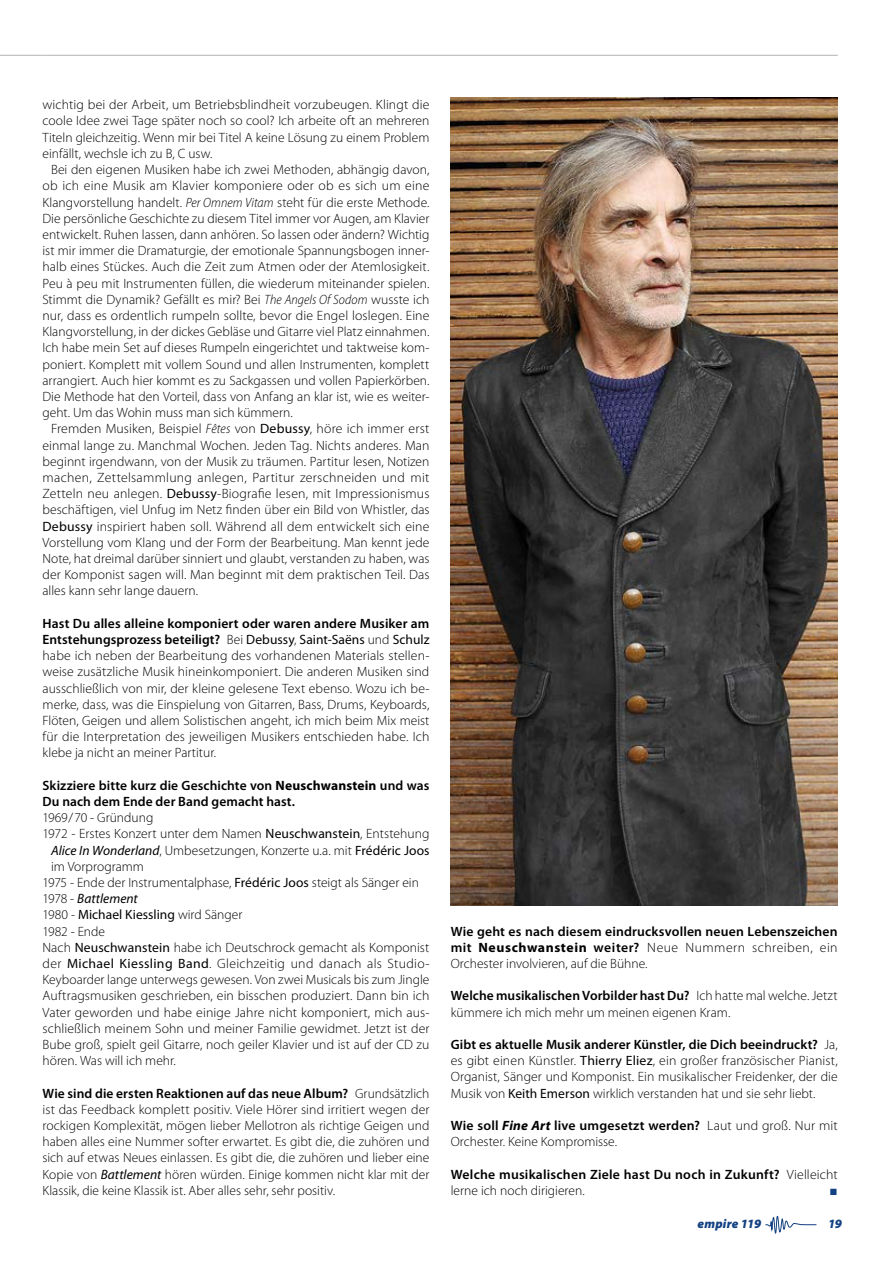
<style>
.page{position:relative;width:893px;height:1263px;background:#fff}
.page>*{position:absolute;margin:0;border:0;box-sizing:border-box;transform-origin:0 0}
.t1{font:300 13.5px/16.2px "Myriad Pro";letter-spacing:.005em;color:#000;text-align:justify}
.t2{font:600 13.5px/16.2px "Myriad Pro";letter-spacing:.01em;color:#000}
.t3{font:13.5px "Myriad Pro";letter-spacing:.005em;color:#000}
.t4{font:italic 13.5px "Myriad Pro";letter-spacing:.005em;color:#000}
.t5{font:700 13.5px "Arial";color:#134182}
.t6{font:italic 900 12.75px "Myriad Pro";letter-spacing:.015em;color:#134182}
.s1{font-style:italic;font-stretch:semi-condensed}
.s2{font-weight:400}
.s3{font-weight:600}
.s4{font-weight:700}
.s5{font-weight:400;font-style:italic}
.s6{font-weight:300;font-style:normal}
.s7{font-weight:300}
.s8{font-weight:700;font-style:italic}
</style>
<div class="page">
<svg style="left:765px;top:1215px;width:52px;height:19px"></svg>
<hr style="left:43px;top:55px;width:795px;height:1px;background:#b1b2b3">
<hr style="left:0;top:55px;width:43px;height:1px;background:#b1b2b3">
<img style="left:451px;top:98px;width:387px;height:808px">
<p class="t1" style="left:43px;top:97px;width:388px">wichtig bei der Arbeit, um Betriebsblindheit vorzubeugen. Klingt die coole Idee zwei Tage später noch so cool? Ich arbeite oft an mehreren Titeln gleichzeitig. Wenn mir bei Titel A keine Lösung zu einem Problem einfällt, wechsle ich zu B, C usw.</p>
<p class="t1" style="left:43px;top:161px;width:388px;text-indent:9px">Bei den eigenen Musiken habe ich zwei Methoden, abhängig davon, ob ich eine Musik am Klavier komponiere oder ob es sich um eine Klangvorstellung handelt. <span class="s1">Per Omnem Vitam</span> steht für die erste Methode.<br>Die persönliche Geschichte zu diesem Titel immer vor Augen, am Klavier entwickelt. Ruhen lassen, dann anhören. So lassen oder ändern? Wichtig ist mir immer die Dramaturgie, der emotionale Spannungsbogen inner&shy;halb eines Stückes. Auch die Zeit zum Atmen oder der Atemlosigkeit.<br>Peu à peu mit Instrumenten füllen, die wiederum miteinander spielen.<br>Stimmt die Dynamik? Gefällt es mir? Bei <span class="s1">The Angels Of Sodom</span> wusste ich nur, dass es ordentlich rumpeln sollte, bevor die Engel loslegen. Eine Klangvorstellung, in der dickes Gebläse und Gitarre viel Platz einnahmen.<br>Ich habe mein Set auf dieses Rumpeln eingerichtet und taktweise kom&shy;poniert. Komplett mit vollem Sound und allen Instrumenten, komplett arrangiert. Auch hier kommt es zu Sackgassen und vollen Papierkörben.<br>Die Methode hat den Vorteil, dass von Anfang an klar ist, wie es weiter&shy;geht. Um das Wohin muss man sich kümmern.</p>
<p class="t1" style="left:43px;top:421px;width:389px;text-indent:9px">Fremden Musiken, Beispiel <span class="s1">Fêtes</span> von <span class="s2">Debussy</span>, höre ich immer erst einmal lange zu. Manchmal Wochen. Jeden Tag. Nichts anderes. Man beginnt irgendwann, von der Musik zu träumen. Partitur lesen, Notizen machen, Zettelsammlung anlegen, Partitur zerschneiden und mit Zetteln neu anlegen. <span class="s2">Debussy</span>-Biografie lesen, mit Impressionismus beschäftigen, viel Unfug im Netz finden über ein Bild von Whistler, das <span class="s2">Debussy</span> inspiriert haben soll. Während all dem entwickelt sich eine Vorstellung vom Klang und der Form der Bearbeitung. Man kennt jede Note, hat dreimal darüber sinniert und glaubt, verstanden zu haben, was der Komponist sagen will. Man beginnt mit dem praktischen Teil. Das alles kann sehr lange dauern.</p>
<p class="t1" style="left:43px;top:615px;width:388px"><span class="s3">Hast Du alles alleine komponiert oder waren andere Musiker am Entstehungsprozess beteiligt?</span> Bei <span class="s2">Debussy</span>, <span class="s2">Saint-Saëns</span> und <span class="s2">Schulz </span>habe ich neben der Bearbeitung des vorhandenen Materials stellen&shy;weise zusätzliche Musik hineinkomponiert. Die anderen Musiken sind ausschließlich von mir, der kleine gelesene Text ebenso. Wozu ich be&shy;merke, dass, was die Einspielung von Gitarren, Bass, Drums, Keyboards, Flöten, Geigen und allem Solistischen angeht, ich mich beim Mix meist für die Interpretation des jeweiligen Musikers entschieden habe. Ich klebe ja nicht an meiner Partitur.</p>
<p class="t2" style="left:43px;top:777px;width:388px">Skizziere bitte kurz die Geschichte von <span class="s4">Neuschwanstein</span> und was<br>Du nach dem Ende der Band gemacht hast.</p>
<p class="t1" style="left:43px;top:809px;width:112px">1969/70 - Gründung</p>
<p class="t1" style="left:43px;top:826px;width:388px">1972 - Erstes Konzert unter dem Namen <span class="s2">Neuschwanstein</span>, Entstehung</p>
<p class="t1" style="left:51px;top:842px;width:380px"><span class="s5">Alice In Wonderland</span>, Umbesetzungen, Konzerte u.a. mit <span class="s2">Frédéric Joos</span></p>
<p class="t1" style="left:51px;top:858px;width:94px">im Vorprogramm</p>
<p class="t1" style="left:43px;top:874px;width:378px">1975 - Ende der Instrumentalphase, <span class="s2">Frédéric Joos</span> steigt als Sänger ein</p>
<p class="t4" style="left:43px;top:890px;width:97px"><span class="s6">1978 -</span> Battlement</p>
<p class="t3" style="left:43px;top:906px;width:201px"><span class="s7">1980 -</span> Michael Kiessling <span class="s7">wird Sänger</span></p>
<p class="t1" style="left:43px;top:923px;width:64px">1982 - Ende</p>
<p class="t1" style="left:43px;top:939px;width:388px">Nach <span class="s2">Neuschwanstein</span> habe ich Deutschrock gemacht als Komponist</p>
<p class="t1" style="left:43px;top:955px;width:388px">der <span class="s2">Michael Kiessling Band</span>. Gleichzeitig und danach als Studio-</p>
<p class="t1" style="left:43px;top:971px;width:388px">Keyboarder lange unterwegs gewesen. Von zwei Musicals bis zum Jingle</p>
<p class="t1" style="left:43px;top:988px;width:388px">Auftragsmusiken geschrieben, ein bisschen produziert. Dann bin ich</p>
<p class="t1" style="left:43px;top:1004px;width:388px">Vater geworden und habe einige Jahre nicht komponiert, mich aus-</p>
<p class="t1" style="left:43px;top:1020px;width:388px">schließlich meinem Sohn und meiner Familie gewidmet. Jetzt ist der</p>
<p class="t1" style="left:43px;top:1036px;width:388px">Bube groß, spielt geil Gitarre, noch geiler Klavier und ist auf der CD zu</p>
<p class="t1" style="left:43px;top:1052px;width:135px">hören. Was will ich mehr.</p>
<p class="t1" style="left:43px;top:1085px;width:388px"><span class="s3">Wie sind die ersten Reaktionen auf das neue Album?</span> Grundsätzlich ist das Feedback komplett positiv. Viele Hörer sind irritiert wegen der rockigen Komplexität, mögen lieber Mellotron als richtige Geigen und haben alles eine Nummer softer erwartet. Es gibt die, die zuhören und sich auf etwas Neues einlassen. Es gibt die, die zuhören und lieber eine Kopie von <span class="s5">Battlement</span> hören würden. Einige kommen nicht klar mit der Klassik, die keine Klassik ist. Aber alles sehr, sehr positiv.</p>
<p class="t2" style="left:451px;top:923px;width:388px;text-align:justify">Wie geht es nach diesem eindrucksvollen neuen Lebenszeichen mit <span class="s4">Neuschwanstein</span> weiter? <span class="s7">Neue Nummern schreiben, ein Orchester involvieren, auf die Bühne.</span></p>
<p class="t1" style="left:451px;top:988px;width:388px"><span class="s3">Welche musikalischen Vorbilder hast Du?</span> Ich hatte mal welche. Jetzt kümmere ich mich mehr um meinen eigenen Kram.</p>
<p class="t1" style="left:451px;top:1036px;width:388px"><span class="s3">Gibt es aktuelle Musik anderer Künstler, die Dich beeindruckt?</span> Ja, es gibt einen Künstler. <span class="s2">Thierry Eliez</span>, ein großer französischer Pianist, Organist, Sänger und Komponist. Ein musikalischer Freidenker, der die Musik von <span class="s2">Keith Emerson</span> wirklich verstanden hat und sie sehr liebt.</p>
<p class="t1" style="left:451px;top:1117px;width:388px"><span class="s3">Wie soll</span> <span class="s8">Fine Art</span> <span class="s3">live umgesetzt werden?</span> Laut und groß. Nur mit<br>Orchester. Keine Kompromisse.</p>
<p class="t2" style="left:451px;top:1166px;width:388px">Welche musikalischen Ziele hast Du noch in Zukunft? <span class="s7">Vielleicht lerne ich noch dirigieren.</span></p>
<p class="t5" style="left:829px;top:1181px;width:10px">■</p>
<p class="t6" style="left:697px;top:1215px;width:65px">empire 119</p>
<p class="t6" style="left:828px;top:1215px;width:15px">19</p>
</div>
